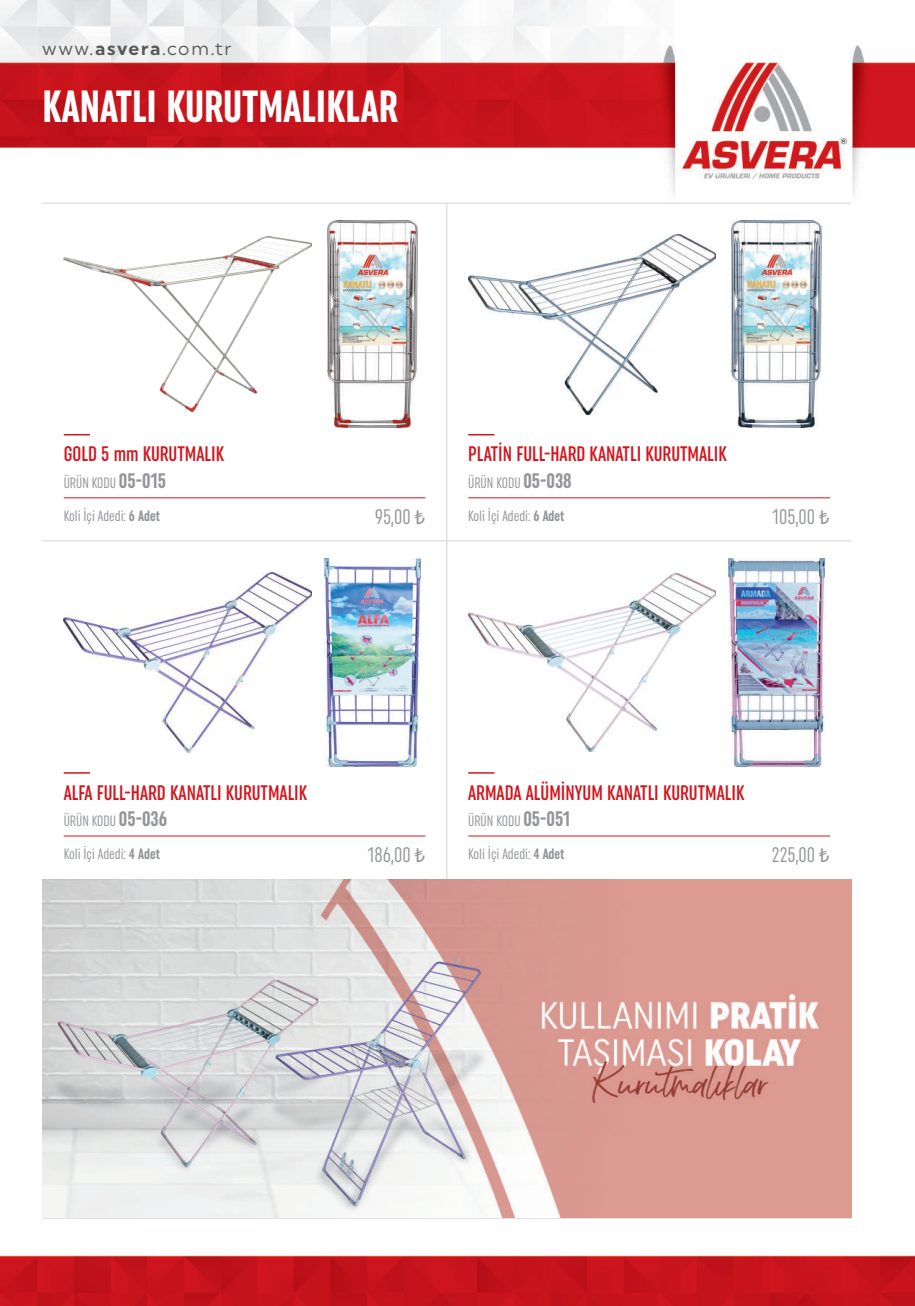
<style>
.page{position:relative;width:915px;height:1306px;background:#fff}
.page>*{position:absolute;margin:0;border:0;box-sizing:border-box;transform-origin:0 0}
.t1{font:45px "Uniform Pro Xcon Bld";color:#fff}
.t2{font:500 21px "Uniform Pro Xcon";color:#d1161e}
.t3{font:21px "Uniform Pro Xcon";color:#939598}
.t4{font:18px "Uniform Pro";letter-spacing:.1em;color:#57585a}
.t5{font:15px "Uniform Pro Xcon";color:#939598}
.s1{font-family:"Uniform Pro Bld"}
.s2{font-family:"Uniform Pro Xcon Bld";font-size:21px}
.s3{font-family:"Uniform Pro Xcon Bld"}
.s4{font-family:"Myriad Pro"}
</style>
<div class="page">
<img style="left:0;top:0;width:914px;height:1305px">
<hr style="left:43px;top:203px;width:807px;height:1px;background:#d1d2d4">
<hr style="left:446px;top:203px;width:1px;height:676px;background:#d1d2d4">
<hr style="left:43px;top:540px;width:807px;height:1px;background:#d1d2d4">
<hr style="left:43px;top:1217px;width:807px;height:1px;background:#d1d2d4">
<img style="left:64px;top:237px;width:247px;height:174px">
<img style="left:327px;top:220px;width:90px;height:208px">
<hr style="left:64px;top:497px;width:361px;height:1px;background:#d1161e">
<svg style="left:64px;top:434px;width:26px;height:1px"></svg>
<img style="left:64px;top:572px;width:247px;height:180px">
<img style="left:324px;top:558px;width:96px;height:208px">
<hr style="left:64px;top:835px;width:361px;height:1px;background:#d1161e">
<svg style="left:64px;top:772px;width:26px;height:1px"></svg>
<img style="left:468px;top:234px;width:247px;height:180px">
<img style="left:731px;top:220px;width:90px;height:207px">
<hr style="left:468px;top:497px;width:361px;height:1px;background:#d1161e">
<svg style="left:468px;top:434px;width:26px;height:1px"></svg>
<img style="left:468px;top:573px;width:247px;height:178px">
<img style="left:728px;top:558px;width:96px;height:208px">
<hr style="left:468px;top:835px;width:361px;height:1px;background:#d1161e">
<svg style="left:468px;top:772px;width:26px;height:1px"></svg>
<img style="left:43px;top:879px;width:807px;height:338px">
<p class="t4" style="left:43px;top:39px;width:190px">www.<span class="s1">asvera</span>.com.tr</p>
<h1 class="t1" style="left:43px;top:79px;width:356px">KANATLI KURUTMALIKLAR</h1>
<h2 class="t2" style="left:64px;top:441px;width:162px">GOLD 5 mm KURUTMALIK</h2>
<p class="t5" style="left:64px;top:473px;width:104px">ÜRÜN KODU <span class="s2">05-015</span></p>
<p class="t5" style="left:64px;top:507px;width:98px">Koli İçi Adedi: <span class="s3">6 Adet</span></p>
<h2 class="t3" style="left:374px;top:503px;width:52px">95,00 <span class="s4">₺</span></h2>
<h2 class="t2" style="left:468px;top:441px;width:260px">PLATIN FULL-HARD KANATLI KURUTMALIK</h2>
<p class="t5" style="left:468px;top:473px;width:105px">ÜRÜN KODU <span class="s2">05-038</span></p>
<p class="t5" style="left:468px;top:507px;width:98px">Koli İçi Adedi: <span class="s3">6 Adet</span></p>
<h2 class="t3" style="left:772px;top:503px;width:59px">105,00 <span class="s4">₺</span></h2>
<h2 class="t2" style="left:64px;top:779px;width:245px">ALFA FULL-HARD KANATLI KURUTMALIK</h2>
<p class="t5" style="left:64px;top:811px;width:105px">ÜRÜN KODU <span class="s2">05-036</span></p>
<p class="t5" style="left:64px;top:845px;width:98px">Koli İçi Adedi: <span class="s3">4 Adet</span></p>
<h2 class="t3" style="left:367px;top:841px;width:59px">186,00 <span class="s4">₺</span></h2>
<h2 class="t2" style="left:468px;top:779px;width:278px">ARMADA ALÜMINYUM KANATLI KURUTMALIK</h2>
<p class="t5" style="left:468px;top:811px;width:104px">ÜRÜN KODU <span class="s2">05-051</span></p>
<p class="t5" style="left:468px;top:845px;width:98px">Koli İçi Adedi: <span class="s3">4 Adet</span></p>
<h2 class="t3" style="left:771px;top:841px;width:59px">225,00 <span class="s4">₺</span></h2>
</div>
